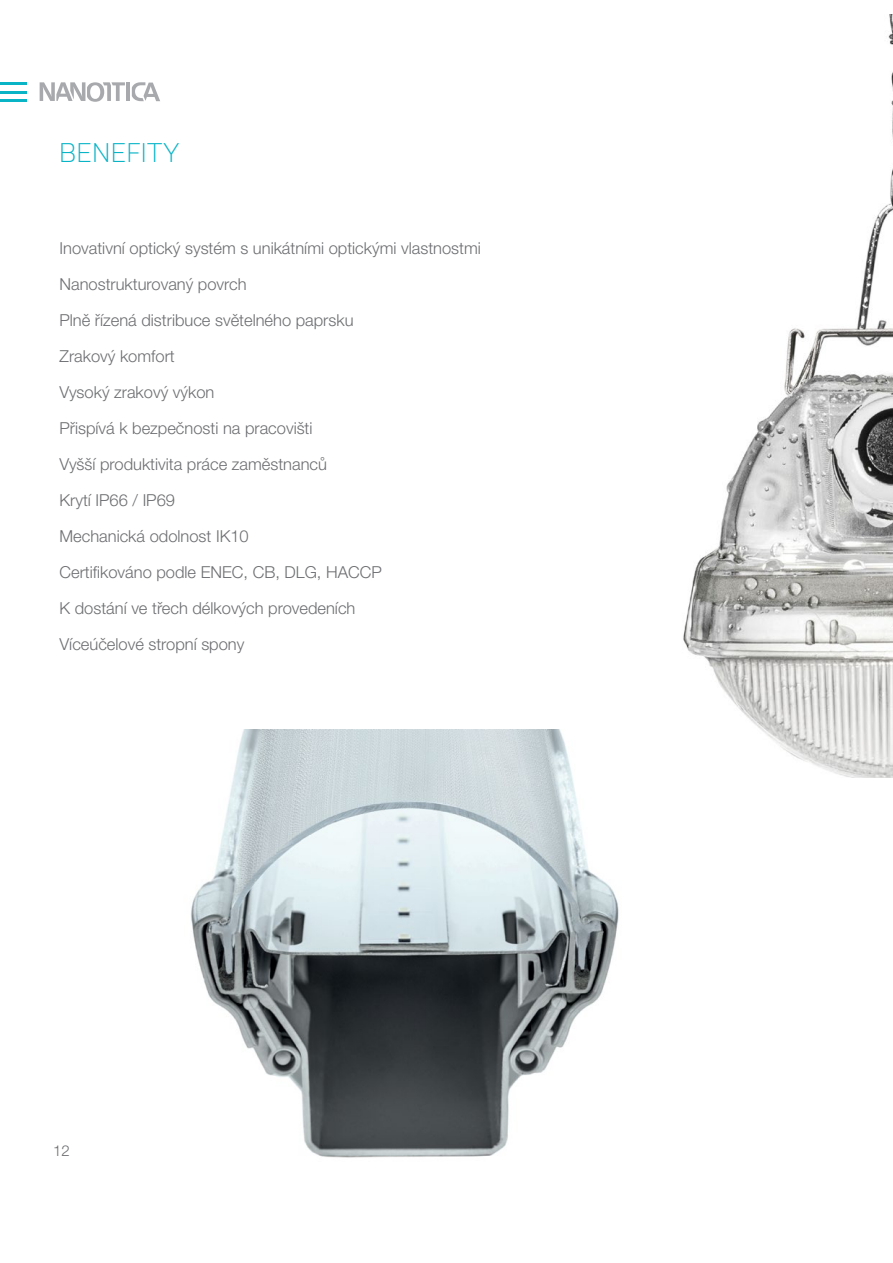
<style>
.page{position:relative;width:893px;height:1263px;background:#fff}
.page>*{position:absolute;margin:0;border:0;box-sizing:border-box;transform-origin:0 0}
.t1{font:300 27px "Nudista";letter-spacing:.035em;color:#09b4c7}
.t2{font:300 16.5px/36px "Helvetica Neue LT Pro";color:#6d6e71}
.t3{font:300 15px "Helvetica Neue LT Pro";color:#6d6e71}
</style>
<div class="page">
<hr style="left:0;top:82px;width:27px;height:3px;background:#09b4c7">
<hr style="left:0;top:91px;width:27px;height:3px;background:#09b4c7">
<hr style="left:0;top:99px;width:27px;height:3px;background:#09b4c7">
<hr style="left:127px;top:82px;width:3px;height:19px;background:#a7a9ac">
<svg style="left:40px;top:82px;width:85px;height:20px"></svg>
<svg style="left:132px;top:82px;width:28px;height:19px"></svg>
<img style="left:683px;top:15px;width:210px;height:762px">
<img style="left:191px;top:730px;width:428px;height:428px">
<h1 class="t1" style="left:60px;top:137px;width:121px">BENEFITY</h1>
<p class="t2" style="left:60px;top:230px;width:423px">Inovativní optický systém s unikátními optickými vlastnostmi Nanostrukturovaný povrch<br>Plně řízená distribuce světelného paprsku<br>Zrakový komfort<br>Vysoký zrakový výkon<br>Přispívá k bezpečnosti na pracovišti<br>Vyšší produktivita práce zaměstnanců<br>Krytí IP66 / IP69<br>Mechanická odolnost IK10<br>Certifikováno podle ENEC, CB, DLG, HACCP<br>K dostání ve třech délkových provedeních<br>Víceúčelové stropní spony</p>
<p class="t3" style="left:53px;top:1142px;width:18px">12</p>
</div>
